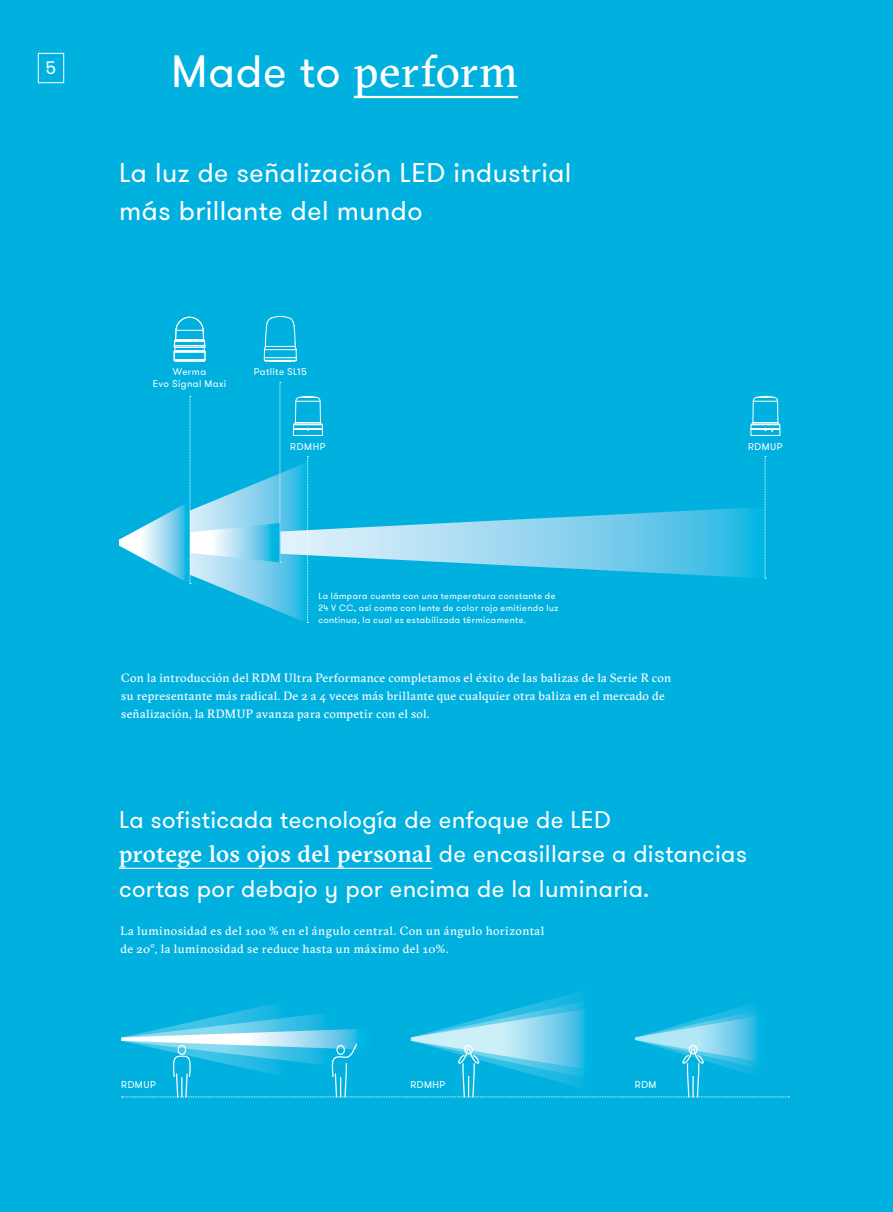
<style>
.page{position:relative;width:893px;height:1212px;background:#00b1e0}
.page>*{position:absolute;margin:0;border:0;box-sizing:border-box;transform-origin:0 0}
.t1{font:45px "GT Sectra";letter-spacing:.01em;color:#fff}
.t2{font:27px/37.5px "GT Walsheim Pro";letter-spacing:.015em;color:#fff}
.t3{font:24px "GT Walsheim Pro";letter-spacing:.015em;color:#fff}
.t4{font:500 24px "GT Sectra";letter-spacing:.015em;color:#fff}
.t5{font:18px "GT Walsheim Pro";color:#fff}
.t6{font:12px/18px "GT Sectra";letter-spacing:.03em;color:#fff}
.t7{font:9.75px "GT Walsheim Pro";letter-spacing:.05em;color:#fff}
.t8{font:9px/12px "GT Walsheim Pro";letter-spacing:.045em;color:#fff}
.s1{font-family:"GT Walsheim Pro"}
.s2{font-family:"GT Walsheim Pro";font-weight:400}
</style>
<div class="page">
<hr style="left:354px;top:96px;width:164px;height:2px;background:#fff">
<div style="left:38px;top:53px;width:26px;height:30px;border:1px solid #fff"></div>
<hr style="left:119px;top:868px;width:313px;height:1px;background:#fff">
<svg style="left:121px;top:992px;width:668px;height:106px"></svg>
<svg style="left:323px;top:507px;width:442px;height:71px"></svg>
<svg style="left:765px;top:456px;width:1px;height:123px"></svg>
<svg style="left:264px;top:316px;width:33px;height:45px"></svg>
<svg style="left:174px;top:317px;width:31px;height:24px"></svg>
<div style="left:174px;top:341px;width:31px;height:5px;border:1px solid #fff"></div>
<div style="left:174px;top:345px;width:31px;height:2px;border:1px solid #fff"></div>
<div style="left:175px;top:347px;width:29px;height:4px;border:1px solid #fff"></div>
<svg style="left:174px;top:350px;width:31px;height:2px"></svg>
<svg style="left:174px;top:360px;width:31px;height:2px"></svg>
<div style="left:174px;top:352px;width:31px;height:8px;border:1px solid #fff"></div>
<svg style="left:750px;top:396px;width:30px;height:36px"></svg>
<div style="left:751px;top:429px;width:29px;height:7px;border:1px solid #fff"></div>
<svg style="left:119px;top:382px;width:204px;height:241px"></svg>
<h3 class="t5" style="left:45px;top:57px;width:12px">5</h3>
<h1 class="t1" style="left:171px;top:43px;width:348px"><span class="s1">Made to</span> perform</h1>
<h2 class="t2" style="left:119px;top:154px;width:454px">La luz de señalización LED industrial más brillante del mundo</h2>
<p class="t7" style="left:173px;top:366px;width:35px">Werma</p>
<p class="t7" style="left:254px;top:366px;width:55px">Patlite SL15</p>
<p class="t7" style="left:153px;top:378px;width:75px">Evo Signal Maxi</p>
<p class="t7" style="left:290px;top:440px;width:37px">RDMHP</p>
<p class="t7" style="left:748px;top:440px;width:36px">RDMUP</p>
<p class="t8" style="left:318px;top:590px;width:241px">La lámpara cuenta con una temperatura constante de<br>24 V CC, así como con lente de color rojo emitiendo luz continua, la cual es estabilizada térmicamente.</p>
<p class="t6" style="left:121px;top:669px;width:551px">Con la introducción del RDM Ultra Performance completamos el éxito de las balizas de la Serie R con su representante más radical. De 2 a 4 veces más brillante que cualquier otra baliza en el mercado de señalización, la RDMUP avanza para competir con el sol.</p>
<h3 class="t3" style="left:119px;top:804px;width:493px">La sofisticada tecnología de enfoque de LED</h3>
<h3 class="t4" style="left:119px;top:839px;width:629px">protege los ojos del personal <span class="s2">de encasillarse a distancias</span></h3>
<h3 class="t3" style="left:119px;top:873px;width:532px">cortas por debajo y por encima de la luminaria.</h3>
<p class="t6" style="left:120px;top:922px;width:425px">La luminosidad es del 100 % en el ángulo central. Con un ángulo horizontal de 20°, la luminosidad se reduce hasta un máximo del 10%.</p>
<p class="t7" style="left:121px;top:1078px;width:36px">RDMUP</p>
<p class="t7" style="left:410px;top:1078px;width:36px">RDMHP</p>
<p class="t7" style="left:635px;top:1078px;width:23px">RDM</p>
</div>
